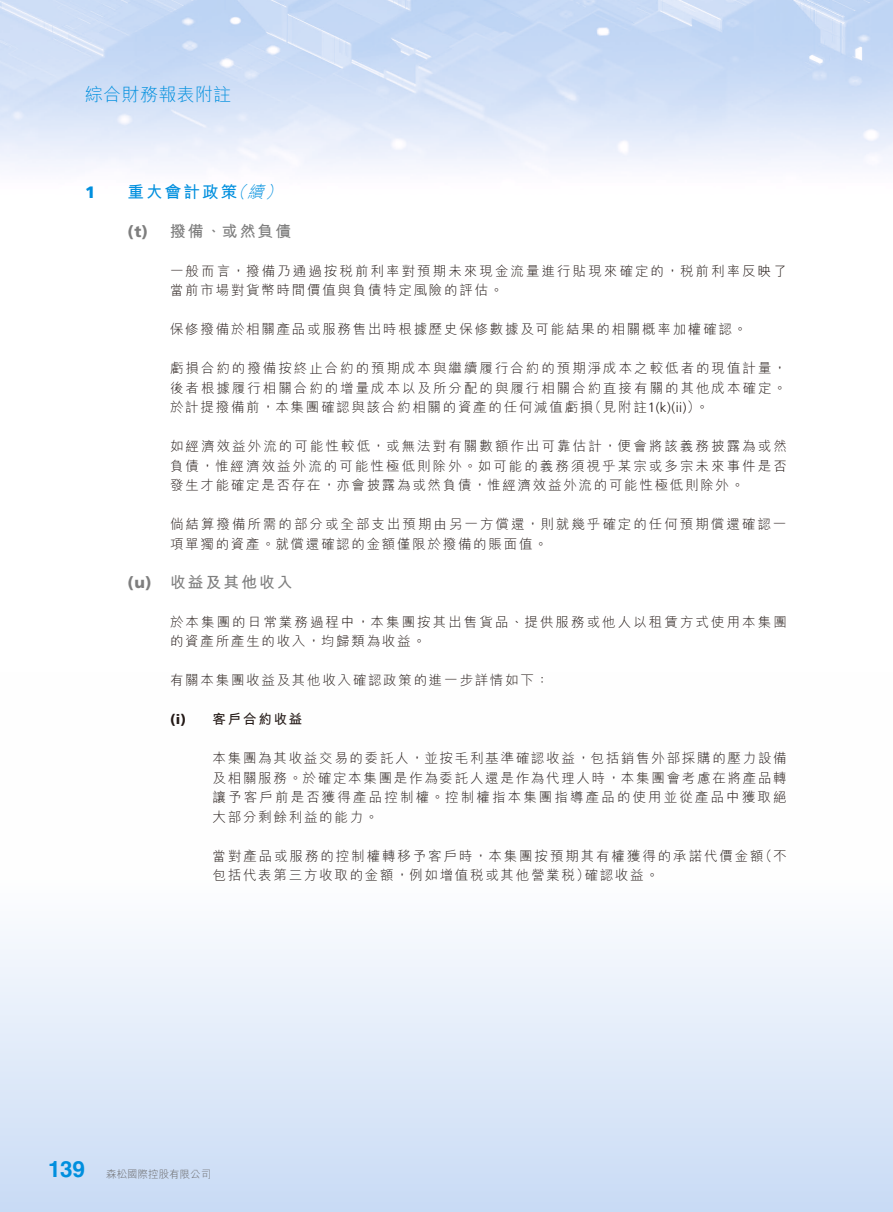
<style>
.page{position:relative;width:893px;height:1212px;background:#fff}
.page>*{position:absolute;margin:0;border:0;box-sizing:border-box;transform-origin:0 0}
.t1{font:700 22.5px "Helvetica LT Std";color:#008fde}
.t2{font:300 18px "M Hei HK";letter-spacing:.02em;color:#008fde}
.t3{font:700 16.5px "M Hei HK";letter-spacing:.13em;color:#008fde}
.t4{font:italic 300 16.5px "M Hei HK";color:#008fde}
.t5{font:900 16.5px "Frutiger LT Std";color:#008fde}
.t6{font:700 15.75px "M Hei HK";letter-spacing:.13em;color:#7e7e7e}
.t7{font:900 15.75px "Frutiger LT Std";color:#7e7e7e}
.t8{font:300 13.5px/19.5px "M Hei HK";letter-spacing:.14em;color:#231916}
.t9{font:300 13.5px "Frutiger LT Std";color:#231916}
.t10{font:700 13.5px "M Hei HK";letter-spacing:.13em;color:#231916}
.t11{font:900 13.5px "Frutiger LT Std";color:#231916}
.t12{font:300 10.5px "M Hei HK";color:#666565}
.s1{font-family:"M Hei HK"}
</style>
<div class="page">
<img style="left:0;top:0;width:893px;height:167px">
<div style="left:0;top:672px;width:893px;height:540px;background:linear-gradient(to bottom,#fff,#d0e0f6)"></div>
<h2 class="t2" style="left:85px;top:85px;width:148px">綜合財務報表附註</h2>
<p class="t5" style="left:85px;top:182px;width:12px">1</p>
<p class="t3" style="left:128px;top:180px;width:111px">重大會計政策</p>
<p class="t4" style="left:247px;top:183px;width:22px">續</p>
<p class="t4" style="left:229px;top:183px;width:22px">（</p>
<p class="t4" style="left:265px;top:183px;width:22px">(</p>
<p class="t7" style="left:128px;top:222px;width:22px">t( )</p>
<p class="t7" style="left:128px;top:573px;width:26px">u( )</p>
<p class="t6" style="left:170px;top:219px;width:123px">撥備、或然負債</p>
<p class="t8" style="left:170px;top:261px;width:618px">一般而言，撥備乃通過按稅前利率對預期未來現金流量進行貼現來確定的，稅前利率反映了當前市場對貨幣時間價值與負債特定風險的評估。</p>
<p class="t8" style="left:170px;top:319px;width:578px">保修撥備於相關產品或服務售出時根據歷史保修數據及可能結果的相關概率加權確認。</p>
<p class="t8" style="left:170px;top:358px;width:618px">虧損合約的撥備按終止合約的預期成本與繼續履行合約的預期淨成本之較低者的現值計量，</p>
<p class="t8" style="left:170px;top:378px;width:618px">後者根據履行相關合約的增量成本以及所分配的與履行相關合約直接有關的其他成本確定。</p>
<p class="t8" style="left:696px;top:397px;width:15px">。</p>
<p class="t9" style="left:588px;top:400px;width:114px"><span class="s1">（見附註</span> k(1 ) ( <span class="s1">(</span>(i i</p>
<p class="t8" style="left:170px;top:397px;width:425px">於計提撥備前，本集團確認與該合約相關的資產的任何減值虧損</p>
<p class="t8" style="left:170px;top:436px;width:618px;text-align:justify">如經濟效益外流的可能性較低，或無法對有關數額作出可靠估計，便會將該義務披露為或然負債，惟經濟效益外流的可能性極低則除外。如可能的義務須視乎某宗或多宗未來事件是否發生才能確定是否存在，亦會披露為或然負債，惟經濟效益外流的可能性極低則除外。</p>
<p class="t8" style="left:170px;top:514px;width:618px">倘結算撥備所需的部分或全部支出預期由另一方償還，則就幾乎確定的任何預期償還確認一項單獨的資產。就償還確認的金額僅限於撥備的賬面值。</p>
<p class="t6" style="left:170px;top:570px;width:124px">收益及其他收入</p>
<p class="t8" style="left:170px;top:612px;width:618px">於本集團的日常業務過程中，本集團按其出售貨品、提供服務或他人以租賃方式使用本集團的資產所產生的收入，均歸類為收益。</p>
<p class="t8" style="left:170px;top:670px;width:380px">有關本集團收益及其他收入確認政策的進一步詳情如下：</p>
<p class="t10" style="left:213px;top:709px;width:91px">客戶合約收益</p>
<p class="t11" style="left:170px;top:711px;width:18px">i( )</p>
<p class="t8" style="left:213px;top:748px;width:576px;text-align:justify">本集團為其收益交易的委託人，並按毛利基準確認收益，包括銷售外部採購的壓力設備及相關服務。於確定本集團是作為委託人還是作為代理人時，本集團會考慮在將產品轉讓予客戶前是否獲得產品控制權。控制權指本集團指導產品的使用並從產品中獲取絕大部分剩餘利益的能力。</p>
<p class="t8" style="left:759px;top:846px;width:30px">（不</p>
<p class="t8" style="left:584px;top:846px;width:181px;text-indent:-372px">當對產品或服務的控制權轉移予客戶時，本集團按預期其有權獲得的承諾代價金額確認收益。</p>
<p class="t8" style="left:213px;top:865px;width:378px">包括代表第三方收取的金額，例如增值稅或其他營業稅）</p>
<h1 class="t1" style="left:48px;top:1155px;width:38px">139</h1>
<p class="t12" style="left:106px;top:1169px;width:106px">森松國際控股有限公司</p>
</div>
